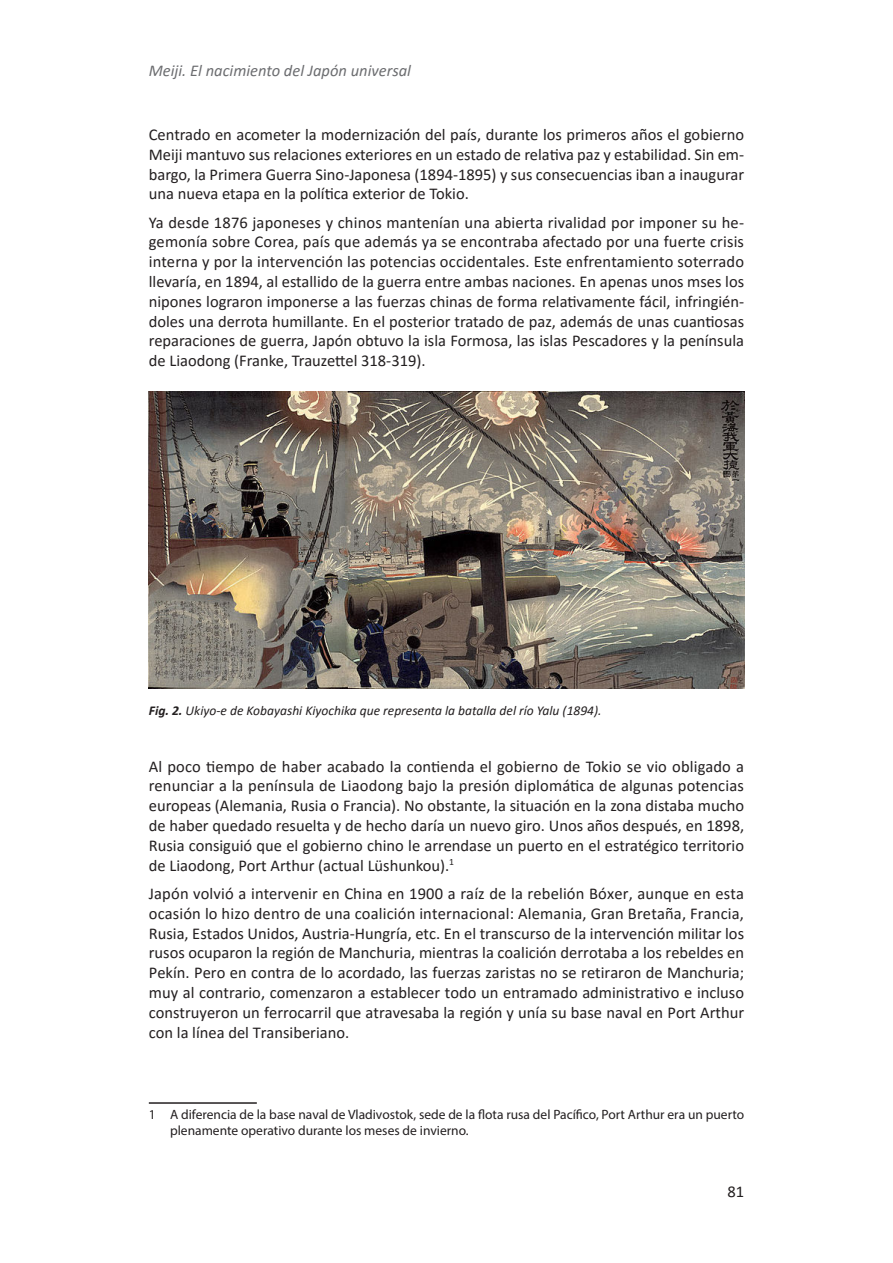
<style>
.page{position:relative;width:893px;height:1263px;background:#fff}
.page>*{position:absolute;margin:0;border:0;box-sizing:border-box;transform-origin:0 0}
.Párrafo{font:16.5px/19.8px "Calibri";color:#231f20;text-align:justify}
.t1{font:italic 16.5px "Calibri";color:#6c6d70}
.nota_al_pie{font:13.5px/16.2px "Myriad Pro";color:#231f20}
.Párrafo-2{font:italic 13.5px "Calibri";color:#231f20}
.s1{font-weight:700}
</style>
<div class="page">
<hr style="left:149px;top:1102px;width:108px;height:2px;background:#231f20">
<img style="left:149px;top:391px;width:595px;height:297px">
<p class="t1" style="left:149px;top:59px;width:264px">Meiji. El nacimiento del Japón universal</p>
<p class="Párrafo" style="left:149px;top:124px;width:597px">Centrado en acometer la modernización del país, durante los primeros años el gobierno Meiji mantuvo sus relaciones exteriores en un estado de relativa paz y estabilidad. Sin em&shy;bargo, la Primera Guerra Sino-Japonesa (1894-1895) y sus consecuencias iban a inaugurar una nueva etapa en la política exterior de Tokio.</p>
<p class="Párrafo" style="left:149px;top:212px;width:597px">Ya desde 1876 japoneses y chinos mantenían una abierta rivalidad por imponer su he&shy;gemonía sobre Corea, país que además ya se encontraba afectado por una fuerte crisis interna y por la intervención las potencias occidentales. Este enfrentamiento soterrado llevaría, en 1894, al estallido de la guerra entre ambas naciones. En apenas unos mses los nipones lograron imponerse a las fuerzas chinas de forma relativamente fácil, infringién&shy;doles una derrota humillante. En el posterior tratado de paz, además de unas cuantiosas reparaciones de guerra, Japón obtuvo la isla Formosa, las islas Pescadores y la península de Liaodong (Franke, Trauzettel 318-319).</p>
<p class="Párrafo-2" style="left:149px;top:701px;width:454px"><span class="s1">Fig. 2.</span> Ukiyo-e de Kobayashi Kiyochika que representa la batalla del río Yalu (1894).</p>
<p class="Párrafo" style="left:149px;top:756px;width:597px">Al poco tiempo de haber acabado la contienda el gobierno de Tokio se vio obligado a renunciar a la península de Liaodong bajo la presión diplomática de algunas potencias europeas (Alemania, Rusia o Francia). No obstante, la situación en la zona distaba mucho de haber quedado resuelta y de hecho daría un nuevo giro. Unos años después, en 1898, Rusia consiguió que el gobierno chino le arrendase un puerto en el estratégico territorio de Liaodong, Port Arthur (actual Lüshunkou).<sup>1</sup></p>
<p class="Párrafo" style="left:149px;top:883px;width:597px">Japón volvió a intervenir en China en 1900 a raíz de la rebelión Bóxer, aunque en esta ocasión lo hizo dentro de una coalición internacional: Alemania, Gran Bretaña, Francia, Rusia, Estados Unidos, Austria-Hungría, etc. En el transcurso de la intervención militar los rusos ocuparon la región de Manchuria, mientras la coalición derrotaba a los rebeldes en Pekín. Pero en contra de lo acordado, las fuerzas zaristas no se retiraron de Manchuria; muy al contrario, comenzaron a establecer todo un entramado administrativo e incluso construyeron un ferrocarril que atravesaba la región y unía su base naval en Port Arthur con la línea del Transiberiano.</p>
<p class="nota_al_pie" style="left:170px;top:1106px;width:576px;text-indent:-21px">1 A diferencia de la base naval de Vladivostok, sede de la flota rusa del Pacífico, Port Arthur era un puerto plenamente operativo durante los meses de invierno.</p>
<p class="Párrafo" style="left:727px;top:1181px;width:18px">81</p>
</div>
